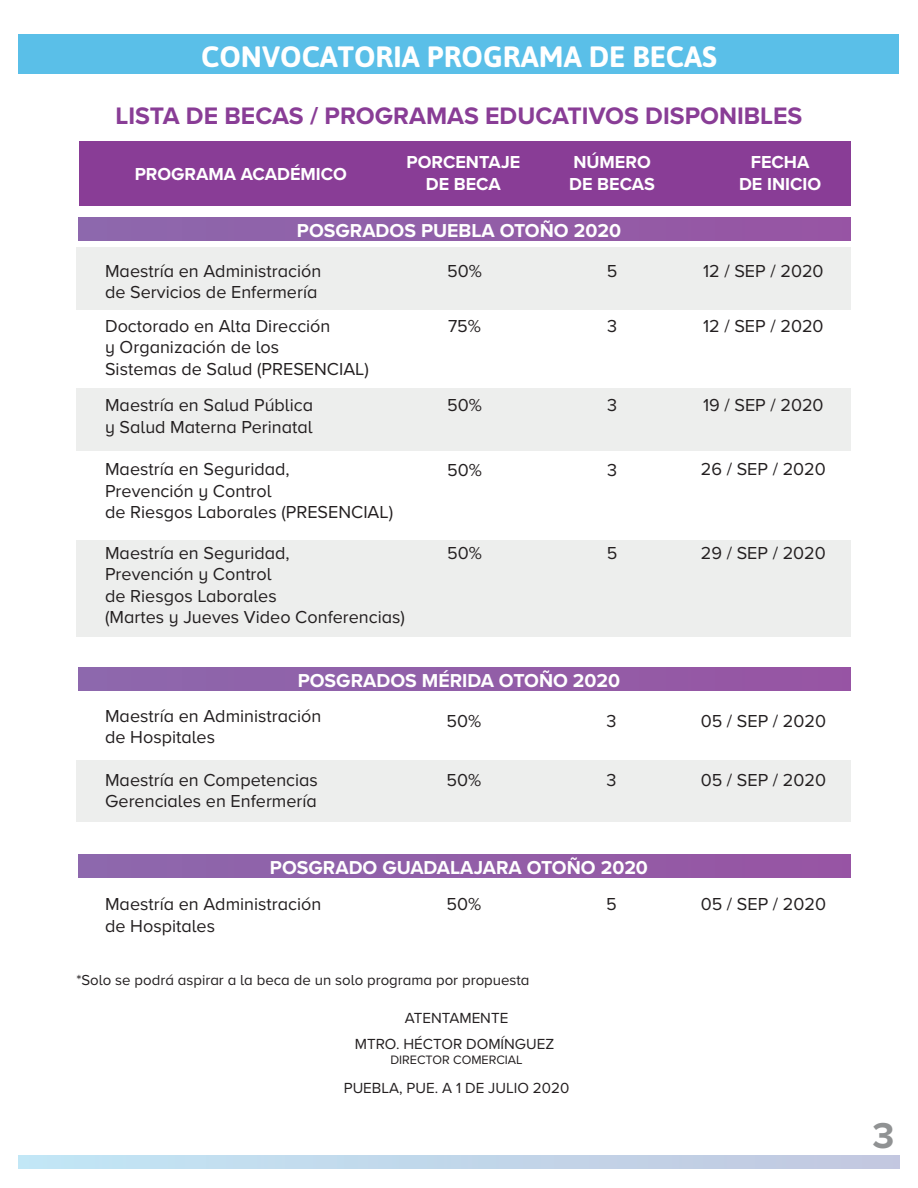
<style>
.page{position:relative;width:918px;height:1188px;background:#fff}
.page>*{position:absolute;margin:0;border:0;box-sizing:border-box;transform-origin:0 0}
.t1{font:700 37.35px "Proxima Nova A";color:#909293}
.t2{font:700 29.4px "Asap";color:#fff}
.t3{font:700 24.75px "Proxima Nova A";color:#893d96}
.t4{font:700 19.35px "Proxima Nova A";color:#fff}
.t5{font:18px/21.6px "Proxima Nova A";color:#231f20}
.t6{font:700 18px/21.6px "Proxima Nova A";color:#fff;text-align:center}
.t7{font:15.15px "Proxima Nova A";color:#231f20}
.t8{font:15px "Proxima Nova A";color:#231f20}
.t9{font:12.6px "Proxima Nova A";color:#231f20}
</style>
<div class="page">
<div style="left:76px;top:247px;width:774px;height:63px;background:#edeeed"></div>
<div style="left:76px;top:388px;width:774px;height:63px;background:#edeeed"></div>
<div style="left:76px;top:540px;width:774px;height:97px;background:#edeeed"></div>
<div style="left:19px;top:35px;width:880px;height:39px;background:#5abfe8"></div>
<svg style="left:19px;top:1155px;width:880px;height:13px;background:#c1d6ea"></svg>
<div style="left:76px;top:761px;width:774px;height:61px;background:#edeeed"></div>
<div style="left:79px;top:668px;width:771px;height:23px;background:#925ea8"></div>
<div style="left:79px;top:854px;width:771px;height:23px;background:#925ea8"></div>
<div style="left:79px;top:142px;width:771px;height:64px;background:#893d96"></div>
<div style="left:79px;top:218px;width:771px;height:23px;background:#925ea8"></div>
<h2 class="t2" style="left:201px;top:37px;width:517px">CONVOCATORIA PROGRAMA DE BECAS</h2>
<h3 class="t3" style="left:116px;top:101px;width:689px">LISTA DE BECAS / PROGRAMAS EDUCATIVOS DISPONIBLES</h3>
<p class="t6" style="left:135px;top:164px;width:214px">PROGRAMA ACADÉMICO</p>
<p class="t6" style="left:406px;top:152px;width:115px">PORCENTAJE<br>DE BECA</p>
<p class="t6" style="left:569px;top:152px;width:87px;text-align:left">NÚMERO<br>DE BECAS</p>
<p class="t6" style="left:739px;top:152px;width:84px">FECHA<br>DE INICIO</p>
<p class="t4" style="left:297px;top:219px;width:326px">POSGRADOS PUEBLA OTOÑO 2020</p>
<p class="t5" style="left:105px;top:260px;width:218px">Maestría en Administración de Servicios de Enfermería</p>
<p class="t5" style="left:703px;top:260px;width:122px">12 / SEP / 2020</p>
<p class="t5" style="left:703px;top:315px;width:122px">12 / SEP / 2020</p>
<p class="t5" style="left:447px;top:260px;width:36px">50%</p>
<p class="t5" style="left:607px;top:260px;width:12px">5</p>
<p class="t5" style="left:105px;top:315px;width:265px">Doctorado en Alta Dirección<br>y Organización de los<br>Sistemas de Salud (PRESENCIAL)</p>
<p class="t5" style="left:448px;top:315px;width:35px">75%</p>
<p class="t5" style="left:607px;top:315px;width:12px">3</p>
<p class="t5" style="left:105px;top:395px;width:209px">Maestría en Salud Pública y Salud Materna Perinatal</p>
<p class="t5" style="left:105px;top:459px;width:290px">Maestría en Seguridad,<br>Prevención y Control<br>de Riesgos Laborales (PRESENCIAL)</p>
<p class="t5" style="left:105px;top:542px;width:301px">Maestría en Seguridad,<br>Prevención y Control<br>de Riesgos Laborales<br>(Martes y Jueves Video Conferencias)</p>
<p class="t5" style="left:447px;top:395px;width:36px">50%</p>
<p class="t5" style="left:607px;top:395px;width:12px">3</p>
<p class="t5" style="left:447px;top:459px;width:36px">50%</p>
<p class="t5" style="left:607px;top:459px;width:12px">3</p>
<p class="t5" style="left:447px;top:542px;width:36px">50%</p>
<p class="t5" style="left:607px;top:542px;width:12px">5</p>
<p class="t5" style="left:703px;top:395px;width:122px">19 / SEP / 2020</p>
<p class="t5" style="left:701px;top:459px;width:127px">26 / SEP / 2020</p>
<p class="t5" style="left:701px;top:542px;width:127px">29 / SEP / 2020</p>
<p class="t4" style="left:298px;top:669px;width:324px">POSGRADOS MÉRIDA OTOÑO 2020</p>
<p class="t5" style="left:105px;top:705px;width:218px">Maestría en Administración de Hospitales</p>
<p class="t5" style="left:105px;top:769px;width:214px">Maestría en Competencias<br>Gerenciales en Enfermería</p>
<p class="t5" style="left:701px;top:769px;width:127px">05 / SEP / 2020</p>
<p class="t5" style="left:446px;top:710px;width:36px">50%</p>
<p class="t5" style="left:606px;top:710px;width:12px">3</p>
<p class="t5" style="left:701px;top:710px;width:127px">05 / SEP / 2020</p>
<p class="t5" style="left:446px;top:769px;width:36px">50%</p>
<p class="t5" style="left:606px;top:769px;width:12px">3</p>
<p class="t4" style="left:270px;top:856px;width:380px">POSGRADO GUADALAJARA OTOÑO 2020</p>
<p class="t5" style="left:105px;top:894px;width:218px">Maestría en Administración de Hospitales</p>
<p class="t5" style="left:446px;top:894px;width:36px">50%</p>
<p class="t5" style="left:606px;top:894px;width:12px">5</p>
<p class="t5" style="left:701px;top:894px;width:127px">05 / SEP / 2020</p>
<p class="t8" style="left:76px;top:971px;width:455px">*Solo se podrá aspirar a la beca de un solo programa por propuesta</p>
<p class="t7" style="left:405px;top:1009px;width:105px">ATENTAMENTE</p>
<p class="t7" style="left:355px;top:1035px;width:201px">MTRO. HÉCTOR DOMÍNGUEZ</p>
<p class="t9" style="left:390px;top:1052px;width:134px">DIRECTOR COMERCIAL</p>
<p class="t7" style="left:344px;top:1079px;width:227px">PUEBLA, PUE. A 1 DE JULIO 2020</p>
<h1 class="t1" style="left:872px;top:1113px;width:23px">3</h1>
</div>
